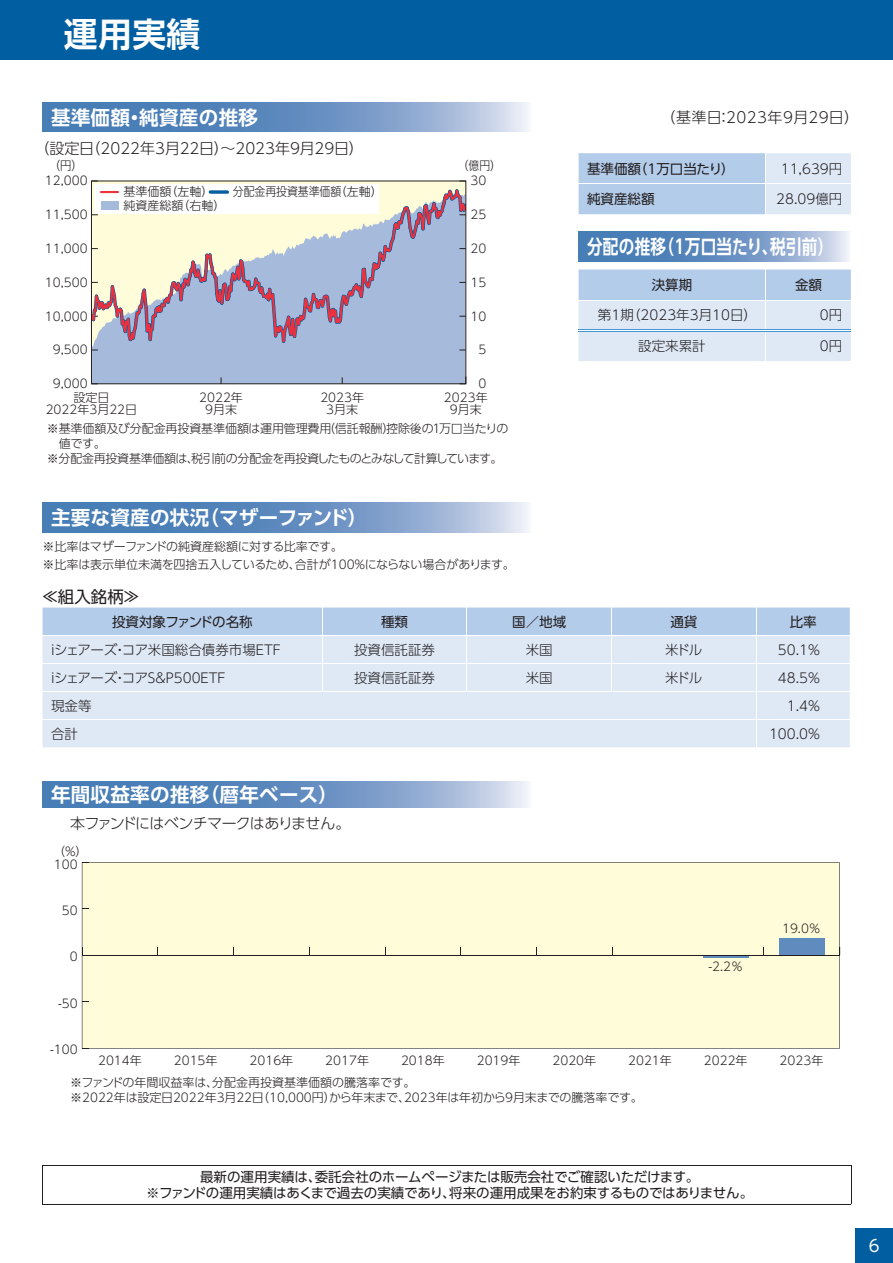
<style>
.page{position:relative;width:893px;height:1263px;background:#fff}
.page>*{position:absolute;margin:0;border:0;box-sizing:border-box;transform-origin:0 0}
.t1{font:33.75px "UD Shin Go Pro De Bold 90 pv RKSJ H";color:#fff}
.t2{font:19.5px "UD Shin Go Pro De Bold 90 pv RKSJ H";letter-spacing:.015em;color:#fff}
.t3{font:19.5px "UD Shin Go Pro De Bold 90 pv RKSJ H";letter-spacing:.015em;color:#fff;scale:.8 1}
.t4{font:16.5px "UD Shin Go Pro Regular 90 pv RKSJ H";color:#231f20}
.t5{font:16.5px "UD Shin Go Pro Regular 90 pv RKSJ H";color:#fff}
.t6{font:15px "UD Shin Go Pro Light 90 pv RKSJ H";color:#231f20}
.t7{font:15px "UD Shin Go Pro Light 90 pv RKSJ H";letter-spacing:-.055em;color:#231f20}
.t8{font:15px "UD Shin Go Pro Light 90 pv RKSJ H";letter-spacing:.03em;color:#231f20}
.t9{font:13.5px/16.5px "UD Shin Go Pro Regular 90 pv RKSJ H";color:#231f20;text-align:center}
.t10{font:13.5px "UD Shin Go Pro Light 90 pv RKSJ H";color:#231f20}
.t11{font:13.5px "UD Shin Go Pro Light 90 pv RKSJ H";letter-spacing:-.02em;color:#231f20}
.t12{font:13.5px "UD Shin Go Pro Regular 90 pv RKSJ H";letter-spacing:-.02em;color:#231f20}
.t13{font:12px/12px "UD Shin Go Pro Light 90 pv RKSJ H";color:#231f20;text-align:center}
.t14{font:12px/17.2px "UD Shin Go Pro Light 90 pv RKSJ H";letter-spacing:-.02em;color:#231f20}
.t15{font:12px "UD Shin Go Pro Light 90 pv RKSJ H";letter-spacing:-.04em;color:#231f20}
.t16{font:12px "UD Shin Go Pro Light 90 pv RKSJ H";color:#231f20;scale:.91 1}
.t17{font:12px "UD Shin Go Pro Light 90 pv RKSJ H";color:#231f20;scale:.95 1}
</style>
<div class="page">
<svg style="left:578px;top:153px;width:272px;height:208px"></svg>
<hr style="left:634px;top:329px;width:131px;height:1px;background:#4395d1">
<hr style="left:634px;top:331px;width:131px;height:1px;background:#4395d1">
<svg style="left:43px;top:608px;width:806px;height:139px;background:#d7e4f3"></svg>
<hr style="left:43px;top:1165px;width:808px;height:1px;background:#231f20">
<hr style="left:43px;top:1166px;width:1px;height:38px;background:#231f20">
<hr style="left:850px;top:1166px;width:1px;height:38px;background:#231f20">
<hr style="left:43px;top:1204px;width:808px;height:1px;background:#231f20">
<svg style="left:43px;top:102px;width:485px;height:30px;background:#7197c5"></svg>
<svg style="left:578px;top:231px;width:272px;height:30px;background:#7197c5"></svg>
<div style="left:93px;top:351px;width:371px;height:31px;background:#a6badb"></div>
<svg style="left:459px;top:377px;width:7px;height:8px"></svg>
<svg style="left:91px;top:181px;width:376px;height:170px;background:#c9cbd4"></svg>
<svg style="left:210px;top:190px;width:17px;height:4px"></svg>
<div style="left:101px;top:202px;width:17px;height:8px;background:#a6badb"></div>
<svg style="left:43px;top:503px;width:485px;height:29px;background:#7197c5"></svg>
<svg style="left:43px;top:782px;width:485px;height:25px;background:#7197c5"></svg>
<div style="left:82px;top:862px;width:757px;height:187px;background:#fffcd9"></div>
<svg style="left:82px;top:947px;width:6px;height:8px"></svg>
<hr style="left:82px;top:955px;width:757px;height:1px;background:#231f20">
<div style="left:855px;top:1228px;width:37px;height:35px;background:#005ea1"></div>
<div style="left:0;top:0;width:892px;height:60px;background:#005ea1"></div>
<h1 class="t1" style="left:64px;top:21px;width:138px">運用実績</h1>
<h2 class="t2" style="left:51px;top:110px;width:208px">基準価額・純資産の推移</h2>
<p class="t6" style="left:34px;top:142px;width:331px">（設定日（2022年3月22日）～2023年9月29日）</p>
<p class="t17" style="left:49px;top:161px;width:37px">（円）</p>
<p class="t17" style="left:457px;top:161px;width:48px">（億円）</p>
<p class="t13" style="left:45px;top:177px;width:44px">12,000</p>
<p class="t13" style="left:45px;top:210px;width:44px">11,500</p>
<p class="t13" style="left:45px;top:244px;width:44px">11,000</p>
<p class="t13" style="left:45px;top:278px;width:44px">10,500</p>
<p class="t13" style="left:45px;top:312px;width:44px">10,000</p>
<p class="t13" style="left:53px;top:346px;width:36px">9,500</p>
<p class="t13" style="left:53px;top:379px;width:36px">9,000</p>
<p class="t13" style="left:123px;top:188px;width:92px">基準価額（左軸）</p>
<p class="t16" style="left:233px;top:187px;width:166px">分配金再投資基準価額（左軸）</p>
<p class="t13" style="left:123px;top:201px;width:104px">純資産総額（右軸）</p>
<p class="t13" style="left:470px;top:177px;width:17px">30</p>
<p class="t13" style="left:470px;top:210px;width:17px">25</p>
<p class="t13" style="left:470px;top:244px;width:17px">20</p>
<p class="t13" style="left:470px;top:278px;width:17px">15</p>
<p class="t13" style="left:470px;top:312px;width:17px">10</p>
<p class="t13" style="left:478px;top:346px;width:9px">5</p>
<p class="t13" style="left:478px;top:379px;width:9px">0</p>
<p class="t13" style="left:46px;top:393px;width:93px">設定日<br>2022年3月22日</p>
<p class="t13" style="left:444px;top:393px;width:45px">2023年<br>9月末</p>
<p class="t13" style="left:199px;top:393px;width:45px">2022年<br>9月末</p>
<p class="t13" style="left:320px;top:393px;width:45px">2023年<br>3月末</p>
<p class="t13" style="left:47px;top:424px;width:463px">※ 基準価額及び分配金再投資基準価額は運用管理費用（信託報酬）控除後の１万口当たりの</p>
<p class="t13" style="left:59px;top:439px;width:49px">値です。</p>
<p class="t15" style="left:47px;top:454px;width:457px">※分配金再投資基準価額は、税引前の分配金を再投資したものとみなして計算しています。</p>
<h2 class="t2" style="left:51px;top:510px;width:318px">主要な資産の状況（マザーファンド）</h2>
<p class="t8" style="left:660px;top:112px;width:200px">（基準日：2023年9月29日）</p>
<p class="t9" style="left:587px;top:162px;width:149px">基準価額（1万口当たり）</p>
<p class="t10" style="left:780px;top:163px;width:63px">11,639円</p>
<p class="t9" style="left:587px;top:193px;width:69px">純資産総額</p>
<p class="t10" style="left:776px;top:194px;width:68px">28.09億円</p>
<h2 class="t3" style="left:587px;top:239px;width:309px">分配の推移（1万口当たり、税引前）</h2>
<p class="t9" style="left:651px;top:278px;width:42px">決算期</p>
<p class="t9" style="left:795px;top:278px;width:29px">金額</p>
<p class="t10" style="left:598px;top:310px;width:161px">第1期（2023年3月10日）</p>
<p class="t10" style="left:819px;top:310px;width:24px">0円</p>
<p class="t10" style="left:638px;top:341px;width:69px">設定来累計</p>
<p class="t10" style="left:819px;top:341px;width:24px">0円</p>
<p class="t14" style="left:43px;top:540px;width:474px">※比率はマザーファンドの純資産総額に対する比率です。<br>※比率は表示単位未満を四捨五入しているため、合計が100％にならない場合があります。</p>
<h3 class="t4" style="left:42px;top:590px;width:99px">≪組入銘柄≫</h3>
<p class="t12" style="left:112px;top:617px;width:142px">投資対象ファンドの名称</p>
<p class="t9" style="left:381px;top:615px;width:28px">種類</p>
<p class="t9" style="left:512px;top:615px;width:56px">国／地域</p>
<p class="t9" style="left:670px;top:615px;width:29px">通貨</p>
<p class="t9" style="left:789px;top:615px;width:29px">比率</p>
<p class="t10" style="left:51px;top:644px;width:231px">iシェアーズ・コア米国総合債券市場ETF</p>
<p class="t10" style="left:354px;top:644px;width:83px">投資信託証券</p>
<p class="t10" style="left:525px;top:644px;width:29px">米国</p>
<p class="t10" style="left:665px;top:644px;width:39px">米ドル</p>
<p class="t10" style="left:778px;top:644px;width:44px">50.1%</p>
<p class="t11" style="left:51px;top:672px;width:176px">iシェアーズ・コアS&amp;P500ETF</p>
<p class="t10" style="left:354px;top:672px;width:83px">投資信託証券</p>
<p class="t10" style="left:525px;top:672px;width:29px">米国</p>
<p class="t10" style="left:665px;top:672px;width:39px">米ドル</p>
<p class="t10" style="left:778px;top:672px;width:44px">48.5%</p>
<p class="t10" style="left:51px;top:700px;width:42px">現金等</p>
<p class="t10" style="left:786px;top:700px;width:35px">1.4%</p>
<p class="t10" style="left:51px;top:728px;width:28px">合計</p>
<p class="t10" style="left:769px;top:728px;width:52px">100.0%</p>
<h2 class="t2" style="left:51px;top:787px;width:288px">年間収益率の推移（暦年ベース）</h2>
<p class="t7" style="left:70px;top:817px;width:282px">本ファンドにはベンチマークはありません。</p>
<p class="t13" style="left:53px;top:847px;width:36px;line-height:12.5px;text-align:left">（%）<br>100</p>
<p class="t13" style="left:62px;top:906px;width:17px">50</p>
<p class="t13" style="left:70px;top:953px;width:9px">0</p>
<p class="t13" style="left:58px;top:999px;width:21px">-50</p>
<p class="t13" style="left:50px;top:1045px;width:29px">-100</p>
<p class="t13" style="left:708px;top:962px;width:36px">-2.2％</p>
<p class="t13" style="left:782px;top:924px;width:40px">19.0％</p>
<p class="t13" style="left:98px;top:1056px;width:45px">2014年</p>
<p class="t13" style="left:174px;top:1056px;width:45px">2015年</p>
<p class="t13" style="left:325px;top:1056px;width:45px">2017年</p>
<p class="t13" style="left:401px;top:1056px;width:45px">2018年</p>
<p class="t13" style="left:476px;top:1056px;width:45px">2019年</p>
<p class="t13" style="left:552px;top:1056px;width:45px">2020年</p>
<p class="t13" style="left:628px;top:1056px;width:45px">2021年</p>
<p class="t13" style="left:704px;top:1056px;width:45px">2022年</p>
<p class="t13" style="left:779px;top:1056px;width:45px">2023年</p>
<p class="t13" style="left:249px;top:1056px;width:45px">2016年</p>
<p class="t13" style="left:70px;top:1077px;width:574px;line-height:15px;text-align:left">※ファンドの年間収益率は、分配金再投資基準価額の騰落率です。<br>※2022年は設定日2022年3月22日（10,000円）から年末まで、2023年は年初から9月末までの騰落率です。</p>
<p class="t9" style="left:146px;top:1170px;width:608px">最新の運用実績は、委託会社のホームページまたは販売会社でご確認いただけます。<br>※ファンドの運用実績はあくまで過去の実績であり、将来の運用成果をお約束するものではありません。</p>
<h3 class="t5" style="left:868px;top:1239px;width:12px">6</h3>
</div>
